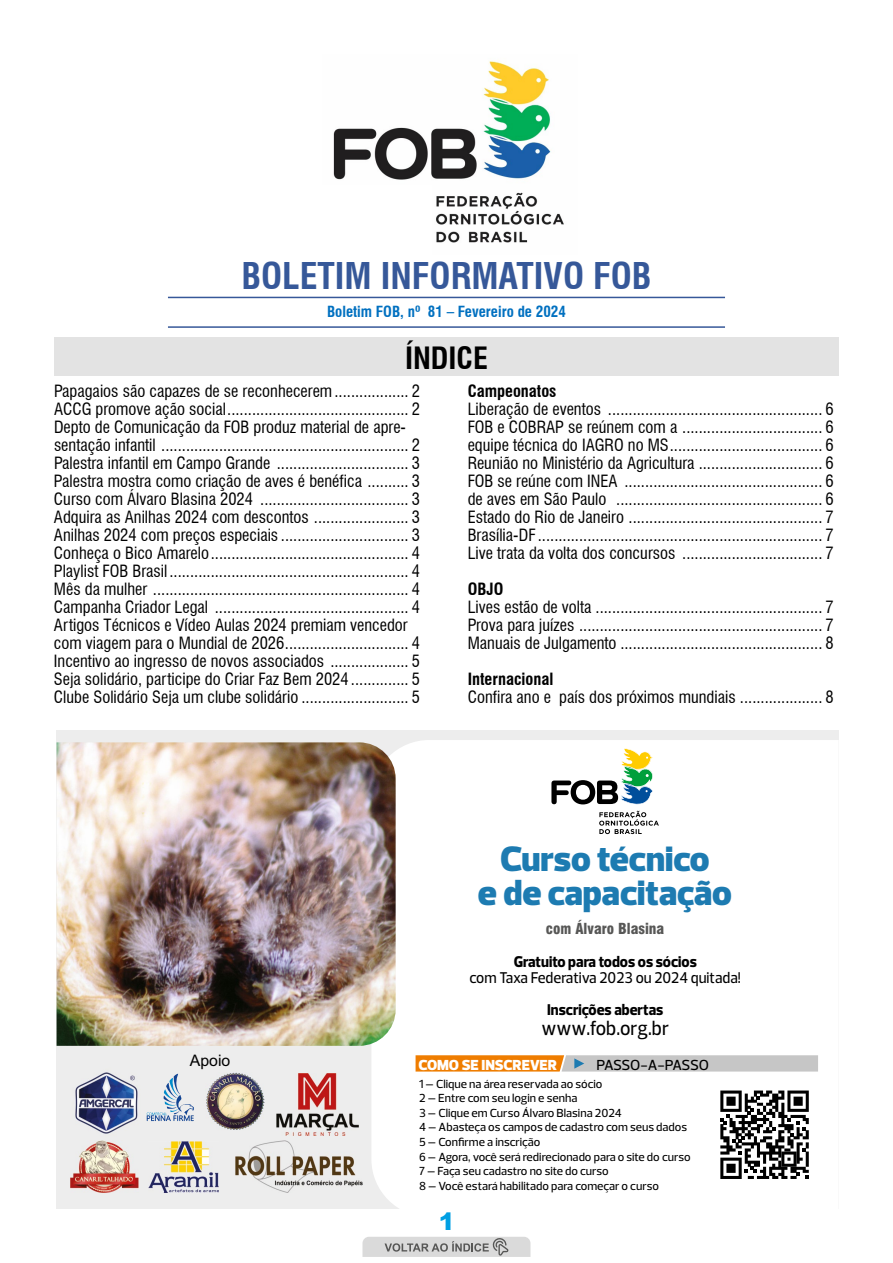
<style>
.page{position:relative;width:893px;height:1263px;background:#fff}
.page>*{position:absolute;margin:0;border:0;box-sizing:border-box;transform-origin:0 0}
.t1{font:900 36px/34px "Prelo";color:#1d7bb1;text-align:center}
.t2{font:700 condensed 36px "Swiss 721 BT";color:#365899}
.t3{font:700 condensed 30px "Swiss 721 BT";color:#000}
.t4{font:900 24px "Arial";color:#009fe3}
.t5{font:500 20.4px "Prelo";color:#000;scale:.93 1}
.t6{font:condensed 16.5px/18px "Swiss 721 BT";color:#000;text-align:justify}
.t7{font:700 condensed 16.5px "Swiss 721 BT";color:#000}
.t8{font:800 15.9px "Prelo";color:#000;scale:.93 1}
.t9{font:500 15.9px "Prelo";color:#000;scale:.93 1}
.t10{font:15.9px "Arial";color:#000}
.t11{font:700 condensed 15px "Swiss 721 BT";color:#0070c0}
.t12{font:900 condensed 14.85px "Swiss 721 BT";color:#575756}
.t13{font:900 14.85px "Prelo";letter-spacing:-.01em;color:#fff}
.t14{font:500 14.85px "Prelo";letter-spacing:-.035em;color:#000}
.t15{font:500 11.85px/14.5px "Prelo";color:#000}
</style>
<div class="page">
<svg style="left:362px;top:1237px;width:168px;height:20px;background:#c7c7c7"></svg>
<div style="left:54px;top:337px;width:785px;height:39px;background:#e3e3e3"></div>
<hr style="left:168px;top:297px;width:557px;height:1px;background:#365899">
<hr style="left:168px;top:326px;width:557px;height:2px;background:#365899">
<img style="left:333px;top:61px;width:231px;height:182px">
<div style="left:315px;top:185px;width:117px;height:69px;background:#fff"></div>
<div style="left:57px;top:731px;width:782px;height:478px;background:#ededed"></div>
<div style="left:372px;top:740px;width:467px;height:469px;background:#fff"></div>
<svg style="left:551px;top:748px;width:108px;height:86px;background:#c9d0c7"></svg>
<svg style="left:416px;top:1055px;width:402px;height:16px;background:#d4ac80"></svg>
<div style="left:713px;top:1083px;width:103px;height:103px;background:#fff"></div>
<svg style="left:720px;top:1090px;width:89px;height:89px"></svg>
<img style="left:57px;top:742px;width:339px;height:304px">
<img style="left:75px;top:1072px;width:63px;height:62px">
<img style="left:148px;top:1141px;width:70px;height:51px">
<img style="left:71px;top:1140px;width:68px;height:52px">
<img style="left:206px;top:1072px;width:58px;height:58px">
<img style="left:276px;top:1073px;width:83px;height:62px">
<svg style="left:147px;top:1074px;width:47px;height:47px"></svg>
<img style="left:235px;top:1141px;width:128px;height:51px">
<h1 class="t2" style="left:241px;top:255px;width:412px">BOLETIM INFORMATIVO FOB</h1>
<p class="t11" style="left:327px;top:303px;width:240px">Boletim FOB, nº 81 – Fevereiro de 2024</p>
<h2 class="t3" style="left:405px;top:340px;width:84px">ÍNDICE</h2>
<p class="t6" style="left:54px;top:382px;width:368px;text-align:left">Papagaios são capazes de se reconhecerem.................. 2<br>ACCG promove ação social............................................ 2<br>Depto de Comunicação da FOB produz material de apre&shy;sentação infantil ............................................................ 2<br>Palestra infantil em Campo Grande ................................ 3<br>Palestra mostra como criação de aves é benéfica .......... 3<br>Curso com Álvaro Blasina 2024 .................................... 3<br>Adquira as Anilhas 2024 com descontos ....................... 3<br>Anilhas 2024 com preços especiais ............................... 3<br>Conheça o Bico Amarelo................................................ 4<br>Playlist FOB Brasil .......................................................... 4<br>Mês da mulher .............................................................. 4<br>Campanha Criador Legal ............................................... 4<br>Artigos Técnicos e Vídeo Aulas 2024 premiam vencedor com viagem para o Mundial de 2026.............................. 4<br>Incentivo ao ingresso de novos associados ................... 5<br>Seja solidário, participe do Criar Faz Bem 2024 .............. 5<br>Clube Solidário Seja um clube solidário .......................... 5</p>
<p class="t7" style="left:468px;top:381px;width:90px">Campeonatos</p>
<p class="t6" style="left:468px;top:400px;width:368px">Liberação de eventos .................................................... 6<br>FOB e COBRAP se reúnem com a .................................. 6 equipe técnica do IAGRO no MS..................................... 6<br>Reunião no Ministério da Agricultura .............................. 6<br>FOB se reúne com INEA ................................................ 6 de aves em São Paulo .................................................. 6<br>Estado do Rio de Janeiro ............................................... 7<br>Brasília-DF ..................................................................... 7<br>Live trata da volta dos concursos .................................. 7</p>
<p class="t7" style="left:468px;top:579px;width:37px">OBJO</p>
<p class="t6" style="left:468px;top:598px;width:368px">Lives estão de volta ....................................................... 7<br>Prova para juízes ........................................................... 7<br>Manuais de Julgamento ................................................. 8</p>
<p class="t7" style="left:468px;top:669px;width:87px">Internacional</p>
<p class="t6" style="left:468px;top:688px;width:368px">Confira ano e país dos próximos mundiais .................... 8</p>
<h1 class="t1" style="left:478px;top:842px;width:256px">Curso técnico<br>e de capacitação</h1>
<p class="t12" style="left:546px;top:920px;width:120px">com Álvaro Blasina</p>
<p class="t8" style="left:514px;top:952px;width:198px">Gratuito para todos os sócios</p>
<p class="t9" style="left:470px;top:968px;width:293px">com Taxa Federativa 2023 ou 2024 quitada!</p>
<p class="t8" style="left:547px;top:1000px;width:126px">Inscrições abertas</p>
<p class="t5" style="left:541px;top:1015px;width:139px">www.fob.org.br</p>
<p class="t10" style="left:190px;top:1050px;width:42px">Apoio</p>
<p class="t13" style="left:418px;top:1055px;width:140px">COMO SE INSCREVER</p>
<p class="t14" style="left:596px;top:1055px;width:114px">PASSO-A-PASSO</p>
<p class="t15" style="left:419px;top:1076px;width:273px">1 – Clique na área reservada ao sócio<br>2 – Entre com seu login e senha<br>3 – Clique em Curso Álvaro Blasina 2024<br>4 – Abasteça os campos de cadastro com seus dados 5 – Confirme a inscrição<br>6 – Agora, você será redirecionado para o site do curso 7 – Faça seu cadastro no site do curso<br>8 – Você estará habilitado para começar o curso</p>
<h3 class="t4" style="left:439px;top:1204px;width:18px">1</h3>
</div>
